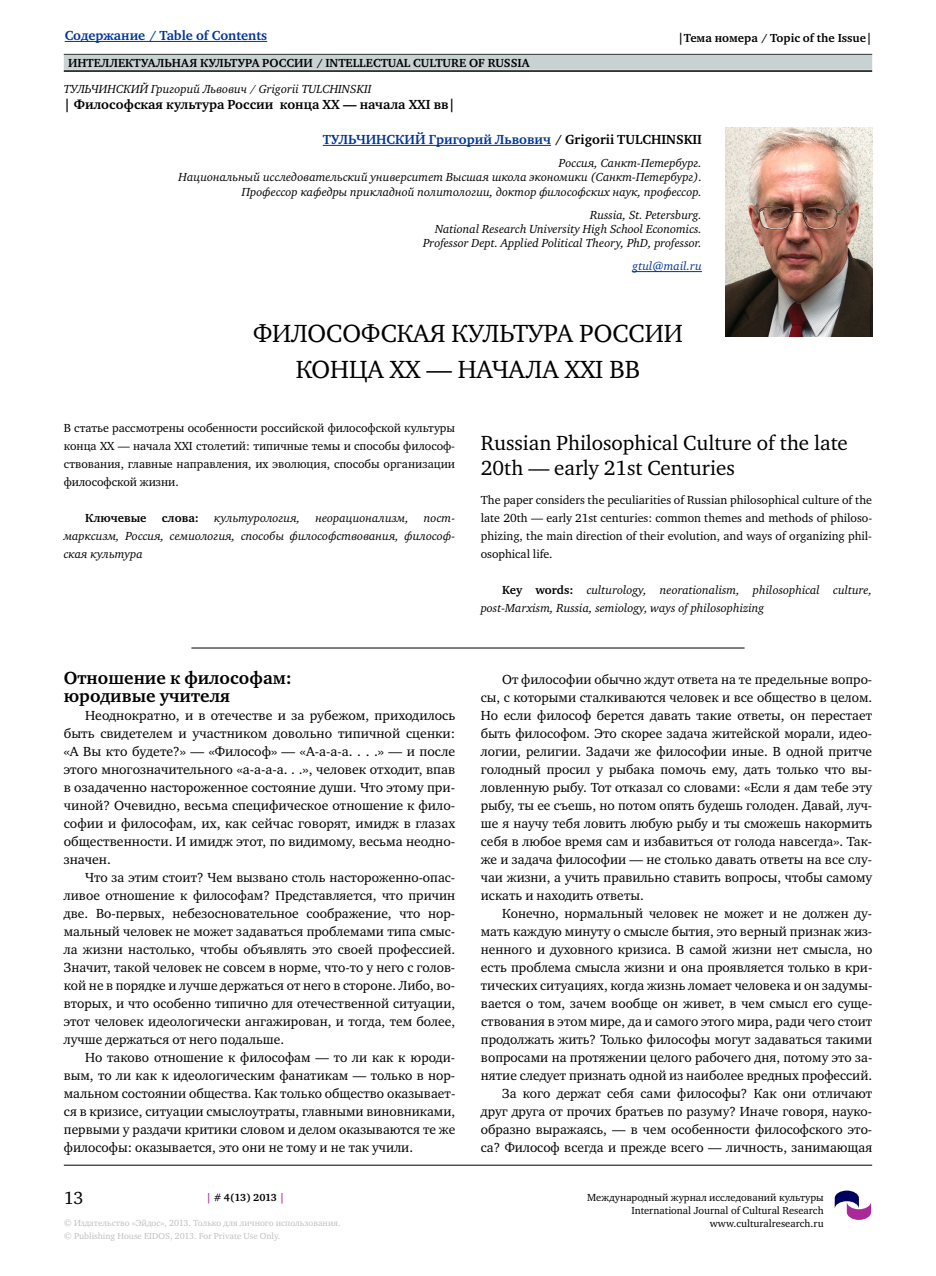
<style>
.page{position:relative;width:936px;height:1276px;background:#fff}
.page>*{position:absolute;margin:0;border:0;box-sizing:border-box;transform-origin:0 0}
.t1{font:25.5px/36px "Charter C";letter-spacing:.11em;color:#000}
.t2{font:21px/25.2px "Charter C";color:#000}
.t3{font:700 18px/18px "Charter C";color:#000}
.t4{font:18px "Charter C";color:#000}
.t5{font:13.5px/18px "Charter C";color:#000;text-align:justify}
.t6{font:700 13.5px "Charter C";color:#039}
.t7{font:700 13.5px "Charter C";color:#000}
.t8{font:italic 12px/14.4px "Charter C";color:#000;text-align:right}
.t9{font:12px/18px "Charter C";color:#000;text-align:justify}
.t10{font:700 12px "Charter C";color:#000}
.t11{font:italic 12px "Charter C";color:#039}
.t12{font:10.5px/12.6px "Charter C";color:#000;text-align:right}
.t13{font:700 10.5px "Charter C";letter-spacing:-.03em;color:#000}
.t14{font:9px/12.8px "Charter C";color:#c0c0c0}
.s1{color:#000}
.s2{font-weight:700;font-style:normal}
.s3{color:#ab2996}
</style>
<div class="page">
<hr style="left:64px;top:54px;width:808px;height:1px;background:#000">
<div style="left:64px;top:55px;width:808px;height:15px;background:#c8d2d2"></div>
<hr style="left:64px;top:1165px;width:808px;height:1px;background:#000">
<hr style="left:64px;top:70px;width:808px;height:2px;background:#000">
<svg style="left:834px;top:1190px;width:37px;height:30px"></svg>
<hr style="left:65px;top:41px;width:202px;height:1px;background:#039">
<hr style="left:323px;top:145px;width:228px;height:1px;background:#039">
<hr style="left:632px;top:271px;width:70px;height:1px;background:#039">
<hr style="left:191px;top:648px;width:553px;height:1px;background:#000">
<img style="left:725px;top:128px;width:147px;height:208px">
<p class="t6" style="left:65px;top:28px;width:204px">Содержание / Table of Contents</p>
<p class="t10" style="left:678px;top:31px;width:196px">|Тема номера / Topic of the Issue|</p>
<p class="t10" style="left:68px;top:56px;width:463px">Интеллектуальная культура России / Intellectual Culture of Russia</p>
<p class="t8" style="left:64px;top:82px;width:309px">ТУЛЬЧИНСКИЙ Григорий Львович / Grigorii TULCHINSKII</p>
<p class="t7" style="left:64px;top:97px;width:393px">| Философская культура России конца ХХ — начала XXI вв|</p>
<p class="t6" style="left:323px;top:132px;width:10px">ТУЛЬ</p>
<p class="t6" style="left:356px;top:132px;width:31px">ЧИНСК</p>
<p class="t6" style="left:404px;top:132px;width:222px">ИЙ Григорий Львович <span class="s1">/ Grigorii TULC</span></p>
<p class="t7" style="left:651px;top:132px;width:52px">HINSKII</p>
<p class="t8" style="left:179px;top:156px;width:525px">Россия, Санкт-Петербург.<br>Национальный исследовательский университет Высшая школа экономики (Санкт-Петербург).<br>Профессор кафедры прикладной политологии, доктор философских наук, профессор.</p>
<p class="t8" style="left:423px;top:208px;width:280px">Russia, St. Petersburg.<br>National Research University High School Economics.<br>Professor Dept. Applied Political Theory, PhD, professor.</p>
<p class="t11" style="left:632px;top:260px;width:71px">gtul@mail.ru</p>
<h1 class="t1" style="left:296px;top:316px;width:363px;text-indent:-43px">Философская культура России конца ХХ — начала XXI вв</h1>
<p class="t9" style="left:64px;top:419px;width:393px">В статье рассмотрены особенности российской философской культуры конца ХХ — начала XXI столетий: типичные темы и способы философ&shy;ствования, главные направления, их эволюция, способы организации философской жизни.</p>
<p class="t10" style="left:85px;top:511px;width:63px">Ключевые</p>
<p class="t10" style="left:162px;top:511px;width:39px">слова:</p>
<p class="t8" style="left:214px;top:511px;width:88px">культурология,</p>
<p class="t8" style="left:315px;top:511px;width:95px">неорационализм,</p>
<p class="t8" style="left:64px;top:509px;width:393px;line-height:18px;text-align:justify;text-indent:360px">пост&shy;марксизм, Россия, семиология, способы философствования, философ&shy;ская культура</p>
<h3 class="t3" style="left:64px;top:669px;width:230px">Отношение к философам: юродивые учителя</h3>
<p class="t5" style="left:64px;top:707px;width:393px;text-indent:21px">Неоднократно, и в отечестве и за рубежом, приходилось быть свидетелем и участником довольно типичной сценки: «АВы кто будете?» — «Философ» — «А-а-а-а. . . .» — и после этого многозначительного «а-а-а-а. . .», человек отходит, впав в озадаченно настороженное состояние души. Что этому при&shy;чиной? Очевидно, весьма специфическое отношение к фило&shy;софии и философам, их, как сейчас говорят, имидж в глазах общественности. И имидж этот, по видимому, весьма неодно&shy;значен.</p>
<p class="t5" style="left:64px;top:869px;width:393px;text-indent:21px">Что за этим стоит? Чем вызвано столь настороженно-опас&shy;ливое отношение к философам? Представляется, что причин две. Во-первых, небезосновательное соображение, что нор&shy;мальный человек не может задаваться проблемами типа смыс&shy;ла жизни настолько, чтобы объявлять это своей профессией.<br>Значит, такой человек не совсем в норме, что-то у него с голов&shy;кой не в порядке и лучше держаться от него в стороне. Либо, во&shy;вторых, и что особенно типично для отечественной ситуации, этот человек идеологически ангажирован, и тогда, тем более, лучше держаться от него подальше.</p>
<p class="t5" style="left:64px;top:1049px;width:393px;text-indent:21px">Но таково отношение к философам — то ли как к юроди&shy;вым, то ли как к идеологическим фанатикам — только в нор&shy;мальном состоянии общества. Как только общество оказывает&shy;ся в кризисе, ситуации смыслоутраты, главными виновниками, первыми у раздачи критики словом и делом оказываются те же философы: оказывается, это они не тому и не так учили.</p>
<h2 class="t2" style="left:480px;top:431px;width:368px">Russian Philosophical Culture of the late<br>20th — early 21st Centuries</h2>
<p class="t9" style="left:480px;top:491px;width:393px">The paper considers the peculiarities of Russian philosophical culture of the late 20th — early 21st centuries: common themes and methods of philoso&shy;phizing, the main direction of their evolution, and ways of organizing phil&shy;osophical life.</p>
<p class="t8" style="left:480px;top:581px;width:393px;line-height:18px;text-align:left;text-indent:21px"><span class="s2">Key words:</span> culturology, neorationalism, philosophical culture, post-Marxism, Russia, semiology, ways of philosophizing</p>
<p class="t5" style="left:481px;top:671px;width:393px;text-indent:21px">От философии обычно ждут ответа на те предельные вопро&shy;сы, с которыми сталкиваются человек и все общество в целом.<br>Но если философ берется давать такие ответы, он перестает быть философом. Это скорее задача житейской морали, идео&shy;логии, религии. Задачи же философии иные. В одной притче голодный просил у рыбака помочь ему, дать только что вы&shy;ловленную рыбу. Тот отказал со словами: «Если я дам тебе эту рыбу, ты ее съешь, но потом опять будешь голоден. Давай, луч&shy;ше я научу тебя ловить любую рыбу и ты сможешь накормить себя в любое время сам и избавиться от голода навсегда». Так&shy;же и задача философии — не столько давать ответы на все слу&shy;чаи жизни, а учить правильно ставить вопросы, чтобы самому искать и находить ответы.</p>
<p class="t5" style="left:481px;top:904px;width:393px;text-align:right">Конечно, нормальный человек не может и не должен ду&shy;мать каждую минуту о смысле бытия, это верный признак жиз&shy;ненного и духовного кризиса. В самой жизни нет смысла, но есть проблема смысла жизни и она проявляется только в кри&shy;тических ситуациях, когда жизнь ломает человека и он задумы&shy;вается о том, зачем вообще он живет, в чем смысл его суще&shy;ствования в этом мире, да и самого этого мира, ради чего стоит продолжать жить? Только философы могут задаваться такими вопросами на протяжении целого рабочего дня, потому это за&shy;нятие следует признать одной из наиболее вредных профессий.<br>За кого держат себя сами философы? Как они отличают друг друга от прочих братьев по разуму? Иначе говоря, науко&shy;образно выражаясь, — в чем особенности философского это&shy;са? Философ всегда и прежде всего — личность, занимающая</p>
<h3 class="t4" style="left:64px;top:1188px;width:21px">13</h3>
<p class="t12" style="left:587px;top:1191px;width:238px">Международный журнал исследований культуры<br>International Journal of Cultural Research www.culturalresearch.ru</p>
<p class="t13" style="left:206px;top:1192px;width:80px"><span class="s3">|</span> # 4(13) 2013 <span class="s3">|</span></p>
<p class="t14" style="left:64px;top:1217px;width:278px">© Издательство «Эйдос», 2013. Только для личного использования. © Publishing House EIDOS, 2013. For Private Use Only.</p>
</div>
